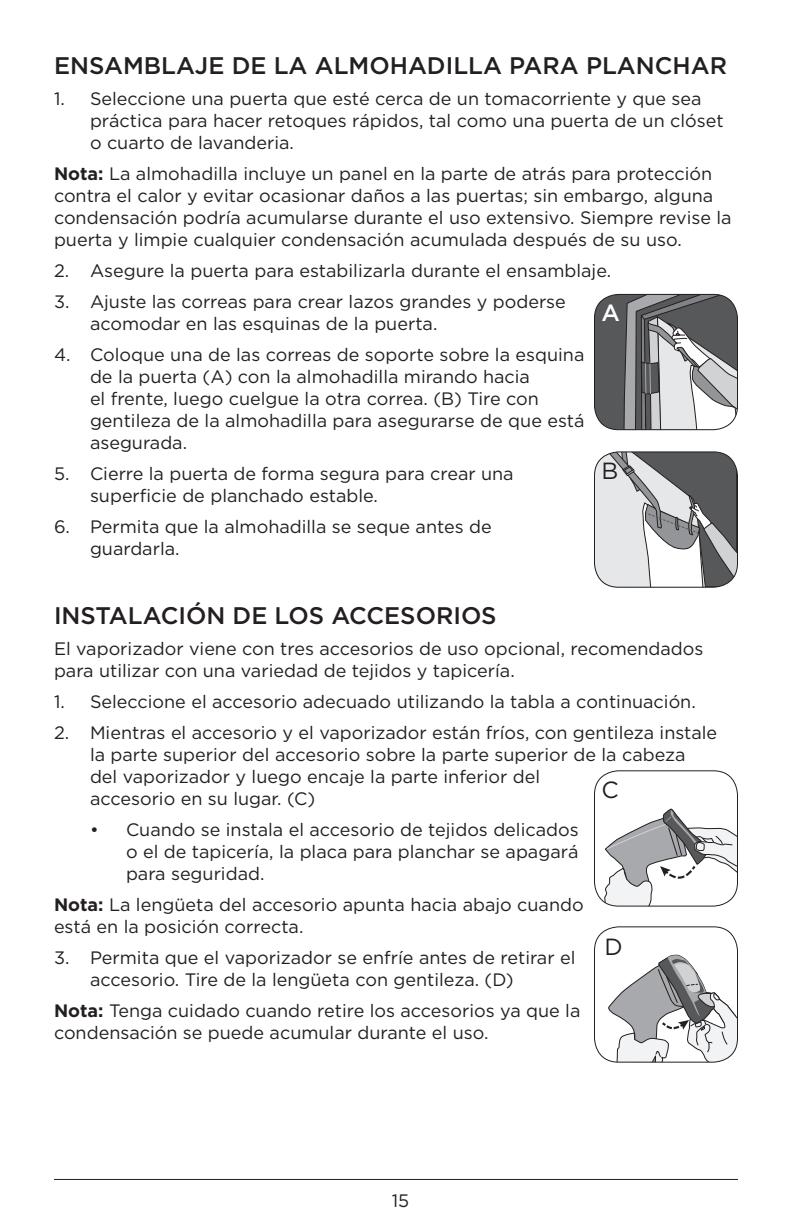
<style>
.page{position:relative;width:792px;height:1224px;background:#fff}
.page>*{position:absolute;margin:0;border:0;box-sizing:border-box;transform-origin:0 0}
.t1{font:500 24px "Gotham";color:#231f20}
.t2{font:23.4px "Gotham";color:#231f20}
.t3{font:500 23.4px "Gotham";color:#fff}
.t4{font:18px/22px "Gotham";color:#231f20}
.s1{font-weight:700}
</style>
<div class="page">
<hr style="left:54px;top:1179px;width:684px;height:1px;background:#231f20">
<svg style="left:594px;top:294px;width:144px;height:136px;background:#8c8d8e"></svg>
<div style="left:594px;top:294px;width:144px;height:136px;border:1px solid #231f20;border-radius:24px"></div>
<svg style="left:594px;top:452px;width:144px;height:135px;background:#aeafb0"></svg>
<div style="left:594px;top:451px;width:144px;height:137px;border:1px solid #231f20;border-radius:24px"></div>
<svg style="left:604px;top:809px;width:134px;height:97px"></svg>
<div style="left:594px;top:770px;width:144px;height:137px;border:1px solid #231f20;border-radius:24px"></div>
<svg style="left:607px;top:955px;width:131px;height:107px"></svg>
<div style="left:594px;top:926px;width:144px;height:137px;border:1px solid #231f20;border-radius:24px"></div>
<h1 class="t1" style="left:54px;top:52px;width:675px">ENSAMBLAJE DE LA ALMOHADILLA PARA PLANCHAR</h1>
<p class="t4" style="left:90px;top:87px;width:635px;text-indent:-36px">1. Seleccione una puerta que esté cerca de un tomacorriente y que sea práctica para hacer retoques rápidos, tal como una puerta de un clóset o cuarto de lavanderia.</p>
<p class="t4" style="left:54px;top:162px;width:679px"><span class="s1">Nota:</span> La almohadilla incluye un panel en la parte de atrás para protección contra el calor y evitar ocasionar daños a las puertas; sin embargo, alguna condensación podría acumularse durante el uso extensivo. Siempre revise la puerta y limpie cualquier condensación acumulada después de su uso.</p>
<p class="t4" style="left:54px;top:259px;width:559px">2. Asegure la puerta para estabilizarla durante el ensamblaje.</p>
<p class="t4" style="left:90px;top:290px;width:477px;text-indent:-36px">3. Ajuste las correas para crear lazos grandes y poderse acomodar en las esquinas de la puerta.</p>
<p class="t4" style="left:90px;top:343px;width:496px;text-indent:-36px">4. Coloque una de las correas de soporte sobre la esquina de la puerta (A) con la almohadilla mirando hacia<br>el frente, luego cuelgue la otra correa. (B) Tire con gentileza de la almohadilla para asegurarse de que está asegurada.</p>
<p class="t4" style="left:90px;top:462px;width:425px;text-indent:-36px">5. Cierre la puerta de forma segura para crear una superficie de planchado estable.</p>
<p class="t4" style="left:90px;top:515px;width:403px;text-indent:-36px">6. Permita que la almohadilla se seque antes de guardarla.</p>
<p class="t3" style="left:602px;top:300px;width:20px">A</p>
<p class="t2" style="left:602px;top:458px;width:18px">B</p>
<h1 class="t1" style="left:54px;top:602px;width:444px">INSTALACIÓN DE LOS ACCESORIOS</h1>
<p class="t4" style="left:54px;top:637px;width:651px">El vaporizador viene con tres accesorios de uso opcional, recomendados para utilizar con una variedad de tejidos y tapicería.</p>
<p class="t4" style="left:54px;top:690px;width:643px">1. Seleccione el accesorio adecuado utilizando la tabla a continuación.</p>
<p class="t4" style="left:90px;top:721px;width:629px;text-indent:-36px">2. Mientras el accesorio y el vaporizador están fríos, con gentileza instale la parte superior del accesorio sobre la parte superior de la cabeza del vaporizador y luego encaje la parte inferior del<br>accesorio en su lugar. (C)</p>
<p class="t4" style="left:126px;top:818px;width:454px;text-align:justify;text-indent:-36px">• Cuando se instala el accesorio de tejidos delicados o el de tapicería, la placa para planchar se apagará para seguridad.</p>
<p class="t4" style="left:54px;top:893px;width:531px"><span class="s1">Nota:</span> La lengüeta del accesorio apunta hacia abajo cuando está en la posición correcta.</p>
<p class="t4" style="left:90px;top:946px;width:487px;text-indent:-36px">3. Permita que el vaporizador se enfríe antes de retirar el accesorio. Tire de la lengüeta con gentileza. (D)</p>
<p class="t4" style="left:54px;top:999px;width:528px"><span class="s1">Nota:</span> Tenga cuidado cuando retire los accesorios ya que la condensación se puede acumular durante el uso.</p>
<p class="t2" style="left:602px;top:777px;width:19px">C</p>
<p class="t2" style="left:605px;top:934px;width:20px">D</p>
<p class="t4" style="left:392px;top:1189px;width:19px">15</p>
</div>
